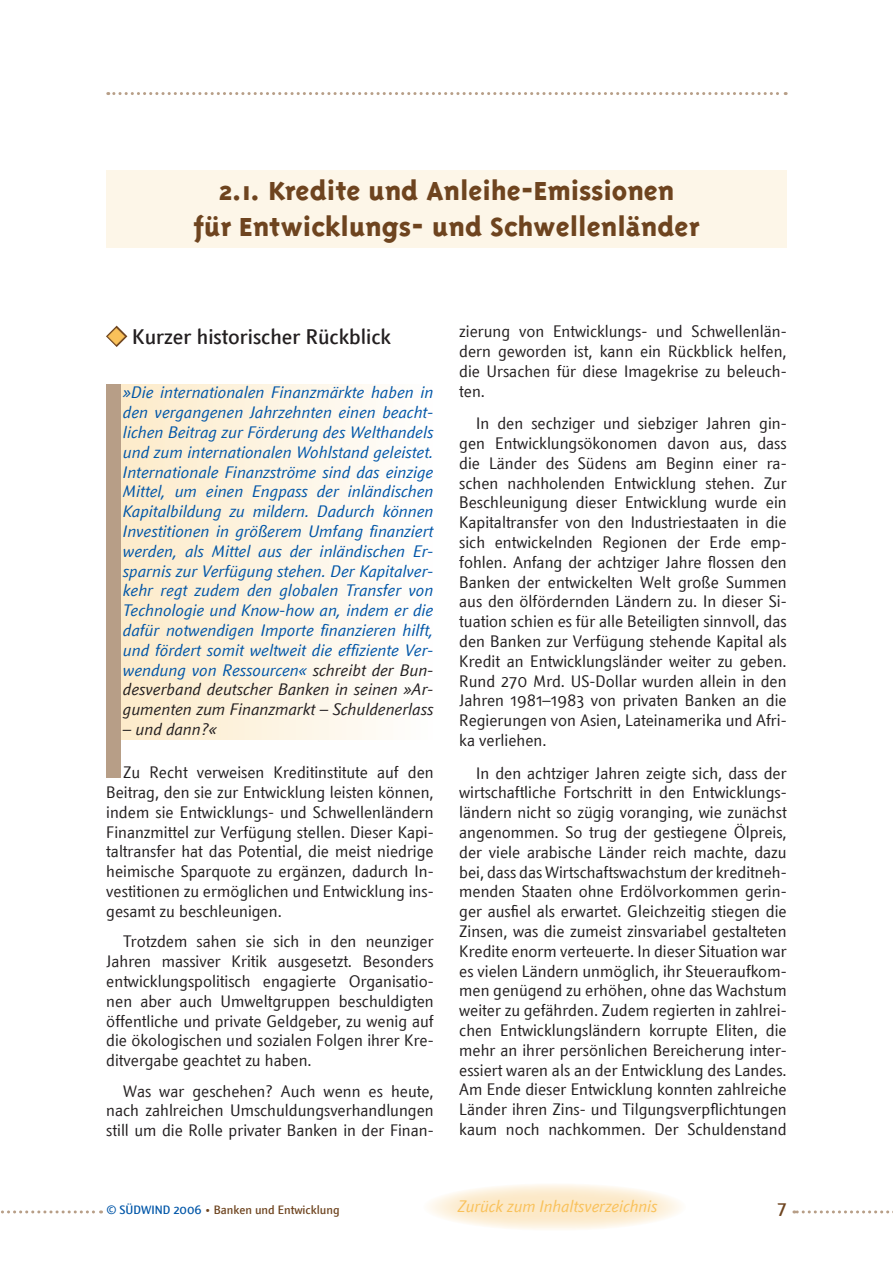
<style>
.page{position:relative;width:893px;height:1263px;background:#fff}
.page>*{position:absolute;margin:0;border:0;box-sizing:border-box;transform-origin:0 0}
.t1{font:800 30px/36px "Triplex";color:#6e441f;text-align:center}
.t2{font:500 21px "Textra LT";color:#231f20}
.t3{font:500 18px "Textra LT";color:#6e441f}
.t4{font:16.5px/19.8px "Textra LT";color:#231f20;text-align:justify}
.t5{font:italic 16.5px/19.8px "Textra LT";color:#0156a8;text-align:justify}
.t6{font:italic 16.5px "Textra LT";color:#f9c15a}
.t7{font:italic 16.5px "Textra LT";color:#231f20}
.t8{font:500 12px "Textra LT";color:#6e441f}
.s1{color:#f9c15a}
.s2{color:#231f20}
.s3{color:#0156a8}
</style>
<div class="page">
<svg style="left:794px;top:1210px;width:99px;height:3px"></svg>
<svg style="left:108px;top:92px;width:678px;height:3px"></svg>
<div style="left:106px;top:170px;width:681px;height:77px;background:#fdf6e8"></div>
<div style="left:106px;top:384px;width:328px;height:355px;background:linear-gradient(to right,#fdeac7,#fefefe)"></div>
<svg style="left:423px;top:1183px;width:263px;height:48px"></svg>
<svg style="left:106px;top:325px;width:22px;height:22px"></svg>
<svg style="left:1px;top:1210px;width:101px;height:3px"></svg>
<div style="left:106px;top:385px;width:15px;height:393px;background:#b79e87"></div>
<h1 class="t1" style="left:193px;top:172px;width:507px">2.1. Kredite und Anleihe-Emissionen<br>für Entwicklungs- und Schwellenländer</h1>
<p class="t2" style="left:106px;top:323px;width:286px"><span class="s1">◆</span> Kurzer historischer Rückblick</p>
<p class="t5" style="left:123px;top:382px;width:312px">»Die internationalen Finanzmärkte haben in den vergangenen Jahrzehnten einen beacht&shy;lichen Beitrag zur Förderung des Welthandels und zum internationalen Wohlstand geleistet.<br>Internationale Finanzströme sind das einzige Mittel, um einen Engpass der inländischen Kapitalbildung zu mildern. Dadurch können Investitionen in größerem Umfang finanziert werden, als Mittel aus der inländischen Er&shy;sparnis zur Verfügung stehen. Der Kapitalver&shy;kehr regt zudem den globalen Transfer von Technologie und Know-how an, indem er die dafür notwendigen Importe finanzieren hilft, und fördert somit weltweit die effiziente Ver&shy;wendung von Ressourcen« <span class="s2">schreibt der Bun&shy;desverband deutscher Banken in seinen »Ar&shy;gumenten zum Finanzmarkt – Schuldenerlass</span></p>
<p class="t7" style="left:123px;top:719px;width:95px">– und dann?«</p>
<p class="t4" style="left:106px;top:762px;width:329px;text-indent:17px">Zu Recht verweisen Kreditinstitute auf den Beitrag, den sie zur Entwicklung leisten können, indem sie Entwicklungs- und Schwellenländern Finanzmittel zur Verfügung stellen. Dieser Kapi&shy;taltransfer hat das Potential, die meist niedrige heimische Sparquote zu ergänzen, dadurch In&shy;vestitionen zu ermöglichen und Entwicklung ins&shy;gesamt zu beschleunigen.</p>
<p class="t4" style="left:106px;top:931px;width:329px;text-indent:17px">Trotzdem sahen sie sich in den neunziger Jahren massiver Kritik ausgesetzt. Besonders entwicklungspolitisch engagierte Organisatio&shy;nen aber auch Umweltgruppen beschuldigten öffentliche und private Geldgeber, zu wenig auf die ökologischen und sozialen Folgen ihrer Kre&shy;ditvergabe geachtet zu haben.</p>
<p class="t4" style="left:106px;top:1080px;width:329px;text-indent:17px">Was war geschehen? Auch wenn es heute, nach zahlreichen Umschuldungsverhandlungen still um die Rolle privater Banken in der Finan-</p>
<p class="t4" style="left:459px;top:321px;width:329px">zierung von Entwicklungs- und Schwellenlän&shy;dern geworden ist, kann ein Rückblick helfen, die Ursachen für diese Imagekrise zu beleuch&shy;ten.</p>
<p class="t4" style="left:459px;top:413px;width:329px;text-indent:17px">In den sechziger und siebziger Jahren gin&shy;gen Entwicklungsökonomen davon aus, dass die Länder des Südens am Beginn einer ra&shy;schen nachholenden Entwicklung stehen. Zur Beschleunigung dieser Entwicklung wurde ein Kapitaltransfer von den Industriestaaten in die sich entwickelnden Regionen der Erde emp&shy;fohlen. Anfang der achtziger Jahre flossen den Banken der entwickelten Welt große Summen aus den ölfördernden Ländern zu. In dieser Si&shy;tuation schien es für alle Beteiligten sinnvoll, das den Banken zur Verfügung stehende Kapital als Kredit an Entwicklungsländer weiter zu geben.<br>Rund 270 Mrd. US-Dollar wurden allein in den Jahren 1981–1983 von privaten Banken an die Regierungen von Asien, Lateinamerika und Afri&shy;ka verliehen.</p>
<p class="t4" style="left:459px;top:762px;width:329px;text-indent:17px">In den achtziger Jahren zeigte sich, dass der wirtschaftliche Fortschritt in den Entwicklungs&shy;ländern nicht so zügig voranging, wie zunächst angenommen. So trug der gestiegene Ölpreis, der viele arabische Länder reich machte, dazu bei, dass das Wirtschaftswachstum der kreditneh&shy;menden Staaten ohne Erdölvorkommen gerin&shy;ger ausfiel als erwartet. Gleichzeitig stiegen die Zinsen, was die zumeist zinsvariabel gestalteten Kredite enorm verteuerte. In dieser Situation war es vielen Ländern unmöglich, ihr Steueraufkom&shy;men genügend zu erhöhen, ohne das Wachstum weiter zu gefährden. Zudem regierten in zahlrei&shy;chen Entwicklungsländern korrupte Eliten, die mehr an ihrer persönlichen Bereicherung inter&shy;essiert waren als an der Entwicklung des Landes.<br>Am Ende dieser Entwicklung konnten zahlreiche Länder ihren Zins- und Tilgungsverpflichtungen kaum noch nachkommen. Der Schuldenstand</p>
<p class="t8" style="left:106px;top:1202px;width:235px"><span class="s3">© SÜDWIND 2006</span> • Banken und Entwicklung</p>
<p class="t6" style="left:458px;top:1196px;width:201px">Zurück zum Inhaltsverzeichnis</p>
<p class="t3" style="left:778px;top:1196px;width:11px">7</p>
</div>
